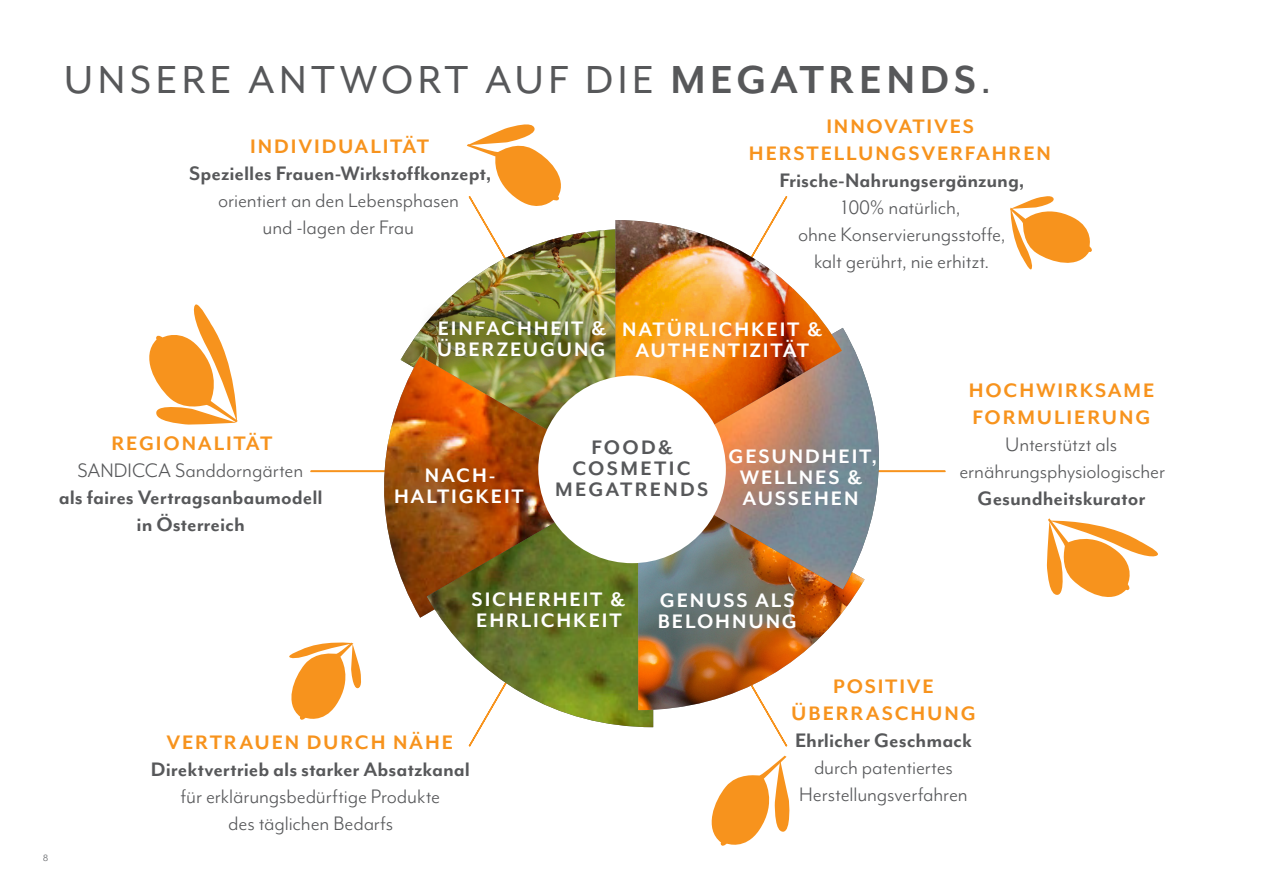
<style>
.page{position:relative;width:1263px;height:893px;background:#fff}
.page>*{position:absolute;margin:0;border:0;box-sizing:border-box;transform-origin:0 0}
.t1{font:45px "Mr Eaves Mod OT";letter-spacing:.1em;color:#57585a}
.t2{font:22.5px/27px "Mr Eaves Mod OT";letter-spacing:-.005em;color:#57585a;text-align:center}
.t3{font:700 22.5px/27px "Mr Eaves Mod OT";letter-spacing:-.005em;color:#57585a;text-align:center}
.t4{font:700 22.5px/21px "Mr Eaves Mod OT";letter-spacing:.08em;color:#fff}
.t5{font:700 22.5px/27px "Mr Eaves Mod OT";letter-spacing:.08em;color:#f7931d;text-align:center}
.t6{font:700 22.5px/20.9px "Mr Eaves Mod OT";letter-spacing:.1em;color:#57585a;text-align:center}
.t7{font:10.5px "Mr Eaves Mod OT";color:#7c7e81}
.s1{font-weight:700}
</style>
<div class="page">
<img style="left:403px;top:229px;width:212px;height:127px">
<img style="left:382px;top:356px;width:233px;height:262px">
<img style="left:427px;top:466px;width:226px;height:261px">
<img style="left:638px;top:589px;width:221px;height:121px">
<img style="left:616px;top:328px;width:266px;height:261px">
<img style="left:615px;top:220px;width:227px;height:261px">
<div style="left:538px;top:375px;width:188px;height:188px;background:#fff;border-radius:50%"></div>
<img style="left:419px;top:302px;width:204px;height:74px">
<svg style="left:149px;top:304px;width:89px;height:121px"></svg>
<svg style="left:1046px;top:518px;width:112px;height:79px"></svg>
<svg style="left:467px;top:124px;width:94px;height:89px"></svg>
<svg style="left:1010px;top:196px;width:82px;height:74px"></svg>
<svg style="left:711px;top:756px;width:79px;height:90px"></svg>
<svg style="left:289px;top:642px;width:72px;height:78px"></svg>
<h1 class="t1" style="left:64px;top:55px;width:929px">UNSERE ANTWORT AUF DIE <span class="s1">MEGATRENDS</span>.</h1>
<p class="t5" style="left:250px;top:133px;width:180px">INDIVIDUALITÄT</p>
<p class="t3" style="left:189px;top:160px;width:304px">Spezielles Frauen-Wirkstoffkonzept,</p>
<p class="t2" style="left:218px;top:187px;width:243px">orientiert an den Lebensphasen und -lagen der Frau</p>
<p class="t5" style="left:749px;top:113px;width:304px">INNOVATIVES<br>HERSTELLUNGSVERFAHREN</p>
<p class="t3" style="left:779px;top:167px;width:247px">Frische-Nahrungsergänzung,</p>
<p class="t2" style="left:798px;top:194px;width:209px">100% natürlich,<br>ohne Konservierungsstoffe, kalt gerührt, nie erhitzt.</p>
<p class="t5" style="left:112px;top:430px;width:162px">REGIONALITÄT</p>
<p class="t2" style="left:78px;top:457px;width:227px">SANDICCA Sanddorngärten</p>
<p class="t3" style="left:59px;top:484px;width:265px">als faires Vertragsanbaumodell in Österreich</p>
<p class="t4" style="left:437px;top:318px;width:171px">EINFACHHEIT &amp;<br>ÜBERZEUGUNG</p>
<p class="t4" style="left:622px;top:319px;width:201px;text-align:center">NATÜRLICHKEIT &amp;<br>AUTHENTIZITÄT</p>
<p class="t4" style="left:394px;top:465px;width:131px;text-align:center">NACH-<br>HALTIGKEIT</p>
<p class="t6" style="left:555px;top:437px;width:155px">FOOD&amp;<br>COSMETIC<br>MEGATRENDS</p>
<p class="t4" style="left:728px;top:446px;width:150px;text-align:center">GESUNDHEIT,<br>WELLNES &amp;<br>AUSSEHEN</p>
<p class="t5" style="left:969px;top:377px;width:187px;text-align:left">HOCHWIRKSAME<br>FORMULIERUNG</p>
<p class="t2" style="left:959px;top:431px;width:207px">Unterstützt als ernährungsphysiologischer</p>
<p class="t3" style="left:978px;top:485px;width:169px">Gesundheitskurator</p>
<p class="t7" style="left:43px;top:852px;width:7px">8</p>
<p class="t4" style="left:472px;top:589px;width:155px">SICHERHEIT &amp;<br>EHRLICHKEIT</p>
<p class="t4" style="left:658px;top:590px;width:141px">GENUSS ALS<br>BELOHNUNG</p>
<p class="t5" style="left:166px;top:729px;width:288px">VERTRAUEN DURCH NÄHE</p>
<p class="t3" style="left:151px;top:756px;width:321px">Direktvertrieb als starker Absatzkanal</p>
<p class="t2" style="left:181px;top:783px;width:261px">für erklärungsbedürftige Produkte des täglichen Bedarfs</p>
<p class="t5" style="left:791px;top:673px;width:186px">POSITIVE<br>ÜBERRASCHUNG</p>
<p class="t3" style="left:795px;top:727px;width:178px">Ehrlicher Geschmack</p>
<p class="t2" style="left:799px;top:754px;width:170px">durch patentiertes<br>Herstellungsverfahren</p>
</div>
